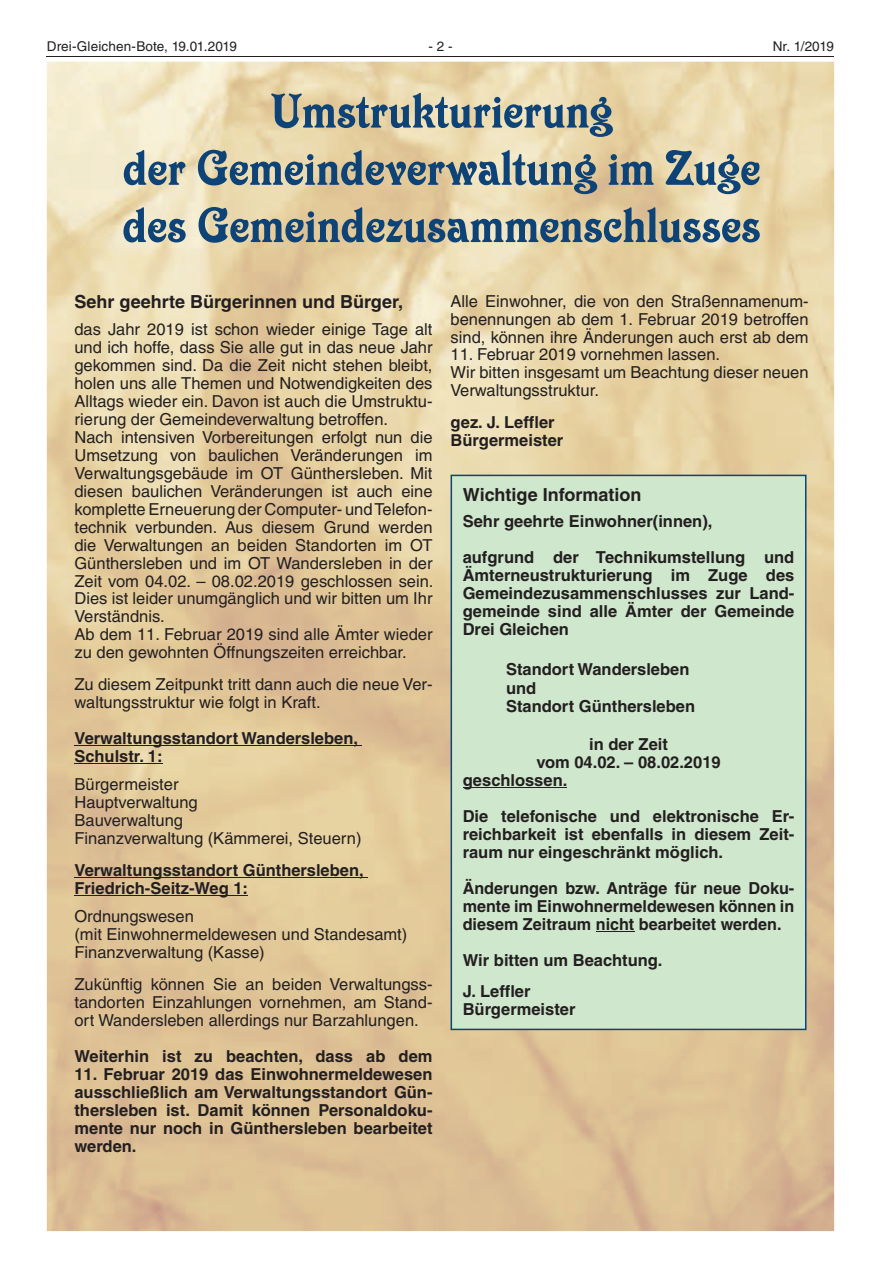
<style>
.page{position:relative;width:881px;height:1263px;background:#fff}
.page>*{position:absolute;margin:0;border:0;box-sizing:border-box;transform-origin:0 0}
.t1{font:52.5px/57.2px "Victorian Plain";color:#0d4376;text-align:center}
.t2{font:700 18px "Helvetica LT";color:#231f20}
.t3{font:16.5px/18px "Helvetica LT";color:#231f20}
.t4{font:700 16.5px/18px "Helvetica LT";color:#231f20}
.t5{font:13.5px "Helvetica LT";letter-spacing:.005em;color:#231f20}
</style>
<div class="page">
<hr style="left:47px;top:56px;width:786px;height:1px;background:#231f20">
<img style="left:47px;top:62px;width:786px;height:1169px">
<hr style="left:74px;top:745px;width:288px;height:1px;background:#231f20">
<hr style="left:74px;top:763px;width:88px;height:1px;background:#231f20">
<hr style="left:74px;top:877px;width:293px;height:1px;background:#231f20">
<hr style="left:74px;top:895px;width:174px;height:1px;background:#231f20">
<div style="left:450px;top:475px;width:356px;height:555px;background:#cfe7cc"></div>
<p class="t5" style="left:47px;top:38px;width:191px">Drei-Gleichen-Bote, 19.01.2019</p>
<p class="t5" style="left:428px;top:38px;width:26px">- 2 -</p>
<p class="t5" style="left:772px;top:38px;width:63px">Nr. 1/2019</p>
<h1 class="t1" style="left:122px;top:81px;width:639px">Umstrukturierung<br>der Gemeindeverwaltung im Zuge des Gemeindezusammenschlusses</h1>
<p class="t2" style="left:74px;top:291px;width:330px">Sehr geehrte Bürgerinnen und Bürger,</p>
<p class="t3" style="left:74px;top:320px;width:360px">das Jahr 2019 ist schon wieder einige Tage alt und ich hoffe, dass Sie alle gut in das neue Jahr gekommen sind. Da die Zeit nicht stehen bleibt, holen uns alle Themen und Notwendigkeiten des Alltags wieder ein. Davon ist auch die Umstruktu&shy;rierung der Gemeindeverwaltung betroffen.<br>Nach intensiven Vorbereitungen erfolgt nun die Umsetzung von baulichen Veränderungen im Verwaltungsgebäude im OT Günthersleben. Mit diesen baulichen Veränderungen ist auch eine komplette Erneuerung der Computer- und Telefon&shy;technik verbunden. Aus diesem Grund werden die Verwaltungen an beiden Standorten im OT Günthersleben und im OT Wandersleben in der Zeit vom 04.02. – 08.02.2019 geschlossen sein.<br>Dies ist leider unumgänglich und wir bitten um Ihr Verständnis.<br>Ab dem 11. Februar 2019 sind alle Ämter wieder zu den gewohnten Öffnungszeiten erreichbar.</p>
<p class="t3" style="left:74px;top:675px;width:359px">Zu diesem Zeitpunkt tritt dann auch die neue Ver&shy;waltungsstruktur wie folgt in Kraft.</p>
<p class="t4" style="left:74px;top:729px;width:285px">Verwaltungsstandort Wandersleben,<br>Schulstr. 1:</p>
<p class="t3" style="left:74px;top:775px;width:288px">Bürgermeister<br>Hauptverwaltung<br>Bauverwaltung<br>Finanzverwaltung (Kämmerei, Steuern)</p>
<p class="t4" style="left:74px;top:861px;width:290px">Verwaltungsstandort Günthersleben,<br>Friedrich-Seitz-Weg 1:</p>
<p class="t3" style="left:74px;top:907px;width:334px">Ordnungswesen<br>(mit Einwohnermeldewesen und Standesamt)<br>Finanzverwaltung (Kasse)</p>
<p class="t3" style="left:74px;top:975px;width:359px;text-align:justify">Zukünftig können Sie an beiden Verwaltungss&shy;tandorten Einzahlungen vornehmen, am Stand&shy;ort Wandersleben allerdings nur Barzahlungen.</p>
<p class="t4" style="left:74px;top:1047px;width:359px">Weiterhin ist zu beachten, dass ab dem</p>
<p class="t4" style="left:74px;top:1064px;width:359px;text-align:justify">11. Februar 2019 das Einwohnermeldewesen ausschließlich am Verwaltungsstandort Gün&shy;thersleben ist. Damit können Personaldoku&shy;mente nur noch in Günthersleben bearbeitet werden.</p>
<p class="t3" style="left:450px;top:292px;width:359px;text-align:justify">Alle Einwohner, die von den Straßennamenum&shy;benennungen ab dem 1. Februar 2019 betroffen sind, können ihre Änderungen auch erst ab dem</p>
<p class="t3" style="left:450px;top:346px;width:359px">11. Februar 2019 vornehmen lassen.<br>Wir bitten insgesamt um Beachtung dieser neuen<br>Verwaltungsstruktur.</p>
<p class="t4" style="left:450px;top:413px;width:114px">gez. J. Leffler<br>Bürgermeister</p>
<p class="t2" style="left:462px;top:483px;width:180px">Wichtige Information</p>
<p class="t4" style="left:462px;top:503px;width:333px;line-height:36px">Sehr geehrte Einwohner(innen),<br>aufgrund der Technikumstellung und</p>
<p class="t4" style="left:462px;top:566px;width:333px;text-align:justify">Ämterneustrukturierung im Zuge des Gemeindezusammenschlusses zur Land&shy;gemeinde sind alle Ämter der Gemeinde Drei Gleichen</p>
<p class="t4" style="left:506px;top:659px;width:190px;line-height:18.8px">Standort Wandersleben und<br>Standort Günthersleben</p>
<p class="t4" style="left:589px;top:735px;width:80px">in der Zeit</p>
<p class="t4" style="left:536px;top:753px;width:186px">vom 04.02. – 08.02.2019</p>
<p class="t4" style="left:462px;top:771px;width:106px">geschlossen.</p>
<p class="t4" style="left:462px;top:807px;width:333px;text-align:justify">Die telefonische und elektronische Er&shy;reichbarkeit ist ebenfalls in diesem Zeit&shy;raum nur eingeschränkt möglich.</p>
<p class="t4" style="left:462px;top:879px;width:333px;text-align:justify">Änderungen bzw. Anträge für neue Doku&shy;mente im Einwohnermeldewesen können in diesem Zeitraum nicht bearbeitet werden.</p>
<p class="t4" style="left:462px;top:944px;width:201px;line-height:31.5px">Wir bitten um Beachtung.<br>J. Leffler</p>
<p class="t4" style="left:462px;top:1000px;width:114px">Bürgermeister</p>
</div>
